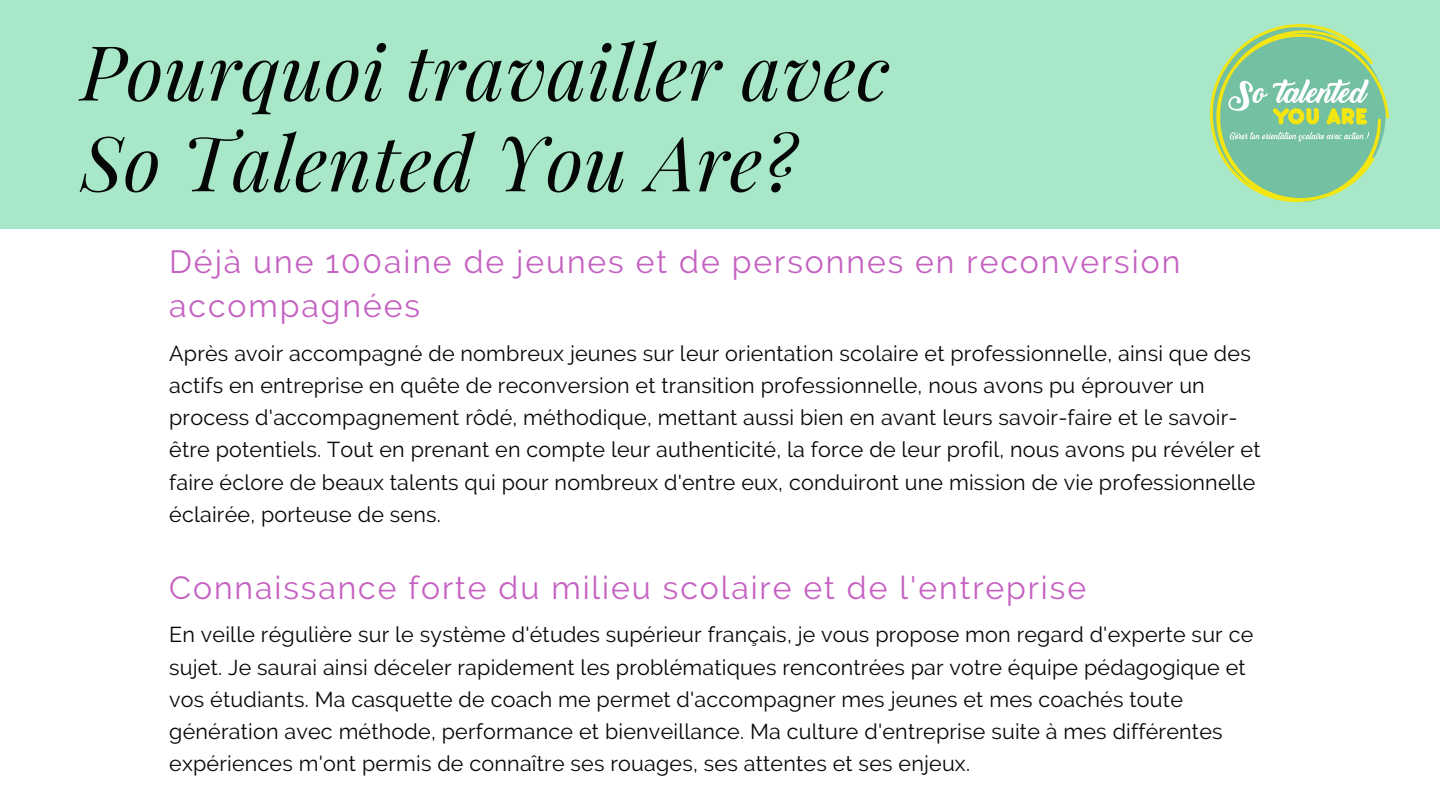
<style>
.page{position:relative;width:1440px;height:810px;background:#fff}
.page>*{position:absolute;margin:0;border:0;box-sizing:border-box;transform-origin:0 0}
.t1{font:italic 76px/90.8px "Playfair Display";letter-spacing:.01em;color:#050707}
.t2{font:32px/44.2px "Raleway";letter-spacing:.06em;color:#c562c2}
.t3{font:21.5px/32.2px "Raleway";letter-spacing:.01em;color:#050707}
</style>
<div class="page">
<div style="left:0;top:0;width:1440px;height:229px;background:#a8e7c8"></div>
<img style="left:1211px;top:24px;width:178px;height:177px">
<h1 class="t1" style="left:81px;top:24px;width:810px">Pourquoi travailler avec<br>So Talented You Are?</h1>
<h2 class="t2" style="left:169px;top:239px;width:1013px">Déjà une 100aine de jeunes et de personnes en reconversion accompagnées</h2>
<p class="t3" style="left:169px;top:337px;width:1093px">Après avoir accompagné de nombreux jeunes sur leur orientation scolaire et professionnelle, ainsi que des actifs en entreprise en quête de reconversion et transition professionnelle, nous avons pu éprouver un process d'accompagnement rôdé, méthodique, mettant aussi bien en avant leurs savoir-faire et le savoir&shy;être potentiels. Tout en prenant en compte leur authenticité, la force de leur profil, nous avons pu révéler et faire éclore de beaux talents qui pour nombreux d'entre eux, conduiront une mission de vie professionnelle éclairée, porteuse de sens.</p>
<h2 class="t2" style="left:169px;top:565px;width:918px">Connaissance forte du milieu scolaire et de l'entreprise</h2>
<p class="t3" style="left:169px;top:619px;width:1086px">En veille régulière sur le système d'études supérieur français, je vous propose mon regard d'experte sur ce sujet. Je saurai ainsi déceler rapidement les problématiques rencontrées par votre équipe pédagogique et vos étudiants. Ma casquette de coach me permet d'accompagner mes jeunes et mes coachés toute génération avec méthode, performance et bienveillance. Ma culture d'entreprise suite à mes différentes expériences m'ont permis de connaître ses rouages, ses attentes et ses enjeux.</p>
</div>
